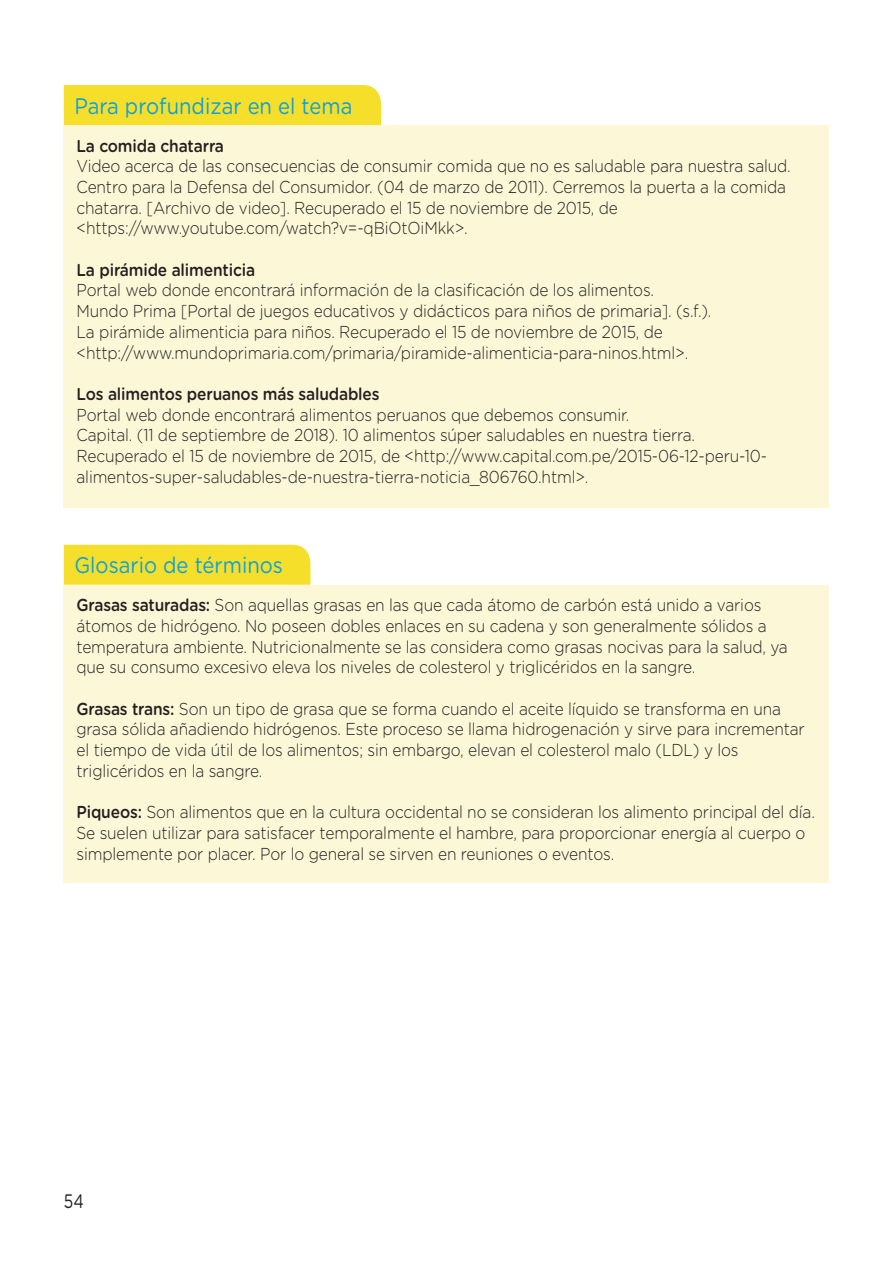
<style>
.page{position:relative;width:893px;height:1263px;background:#fff}
.page>*{position:absolute;margin:0;border:0;box-sizing:border-box;transform-origin:0 0}
.t1{font:22.5px "Gotham Rounded";color:#0ca0dc;scale:.9 1}
.t2{font:19.5px "Gotham Rounded";color:#231f20;scale:.8 1}
.t3{font:300 17.25px/20.7px "Gotham Rounded";letter-spacing:-.01em;color:#231f20;scale:.9 1}
.t4{font:500 17.25px "Gotham Rounded";letter-spacing:-.01em;color:#231f20;scale:.9 1}
.s1{font-weight:500}
</style>
<div class="page">
<div style="left:64px;top:125px;width:765px;height:383px;background:#fcf7d7"></div>
<div style="left:64px;top:585px;width:765px;height:297px;background:#fcf7d7"></div>
<div style="left:64px;top:85px;width:317px;height:40px;background:#f6df2b"></div>
<div style="left:64px;top:545px;width:246px;height:40px;background:#f6df2b"></div>
<h1 class="t1" style="left:74px;top:90px;width:310px">Para profundizar en el tema</h1>
<p class="t4" style="left:77px;top:133px;width:165px">La comida chatarra</p>
<p class="t3" style="left:77px;top:155px;width:795px">Video acerca de las consecuencias de consumir comida que no es saludable para nuestra salud.<br>Centro para la Defensa del Consumidor. (04 de marzo de 2011). Cerremos la puerta a la comida chatarra. [Archivo de video]. Recuperado el 15 de noviembre de 2015, de &lt;https://www.youtube.com/watch?v=-qBiOtOiMkk&gt;.</p>
<p class="t4" style="left:77px;top:257px;width:200px">La pirámide alimenticia</p>
<p class="t3" style="left:77px;top:279px;width:707px">Portal web donde encontrará información de la clasificación de los alimentos.<br>Mundo Prima [Portal de juegos educativos y didácticos para niños de primaria]. (s.f.).<br>La pirámide alimenticia para niños. Recuperado el 15 de noviembre de 2015, de &lt;http://www.mundoprimaria.com/primaria/piramide-alimenticia-para-ninos.html&gt;.</p>
<p class="t4" style="left:77px;top:382px;width:338px">Los alimentos peruanos más saludables</p>
<p class="t3" style="left:77px;top:403px;width:769px">Portal web donde encontrará alimentos peruanos que debemos consumir.<br>Capital. (11 de septiembre de 2018). 10 alimentos súper saludables en nuestra tierra.<br>Recuperado el 15 de noviembre de 2015, de &lt;http://www.capital.com.pe/2015-06-12-peru-10- alimentos-super-saludables-de-nuestra-tierra-noticia_806760.html&gt;.</p>
<h1 class="t1" style="left:74px;top:550px;width:233px">Glosario de términos</h1>
<p class="t3" style="left:77px;top:594px;width:792px"><span class="s1">Grasas saturadas:</span> Son aquellas grasas en las que cada átomo de carbón está unido a varios átomos de hidrógeno. No poseen dobles enlaces en su cadena y son generalmente sólidos a temperatura ambiente. Nutricionalmente se las considera como grasas nocivas para la salud, ya que su consumo excesivo eleva los niveles de colesterol y triglicéridos en la sangre.</p>
<p class="t3" style="left:77px;top:697px;width:811px"><span class="s1">Grasas trans:</span> Son un tipo de grasa que se forma cuando el aceite líquido se transforma en una grasa sólida añadiendo hidrógenos. Este proceso se llama hidrogenación y sirve para incrementar el tiempo de vida útil de los alimentos; sin embargo, elevan el colesterol malo (LDL) y los triglicéridos en la sangre.</p>
<p class="t3" style="left:77px;top:801px;width:822px"><span class="s1">Piqueos:</span> Son alimentos que en la cultura occidental no se consideran los alimento principal del día.<br>Se suelen utilizar para satisfacer temporalmente el hambre, para proporcionar energía al cuerpo o simplemente por placer. Por lo general se sirven en reuniones o eventos.</p>
<p class="t2" style="left:64px;top:1188px;width:27px">54</p>
</div>
